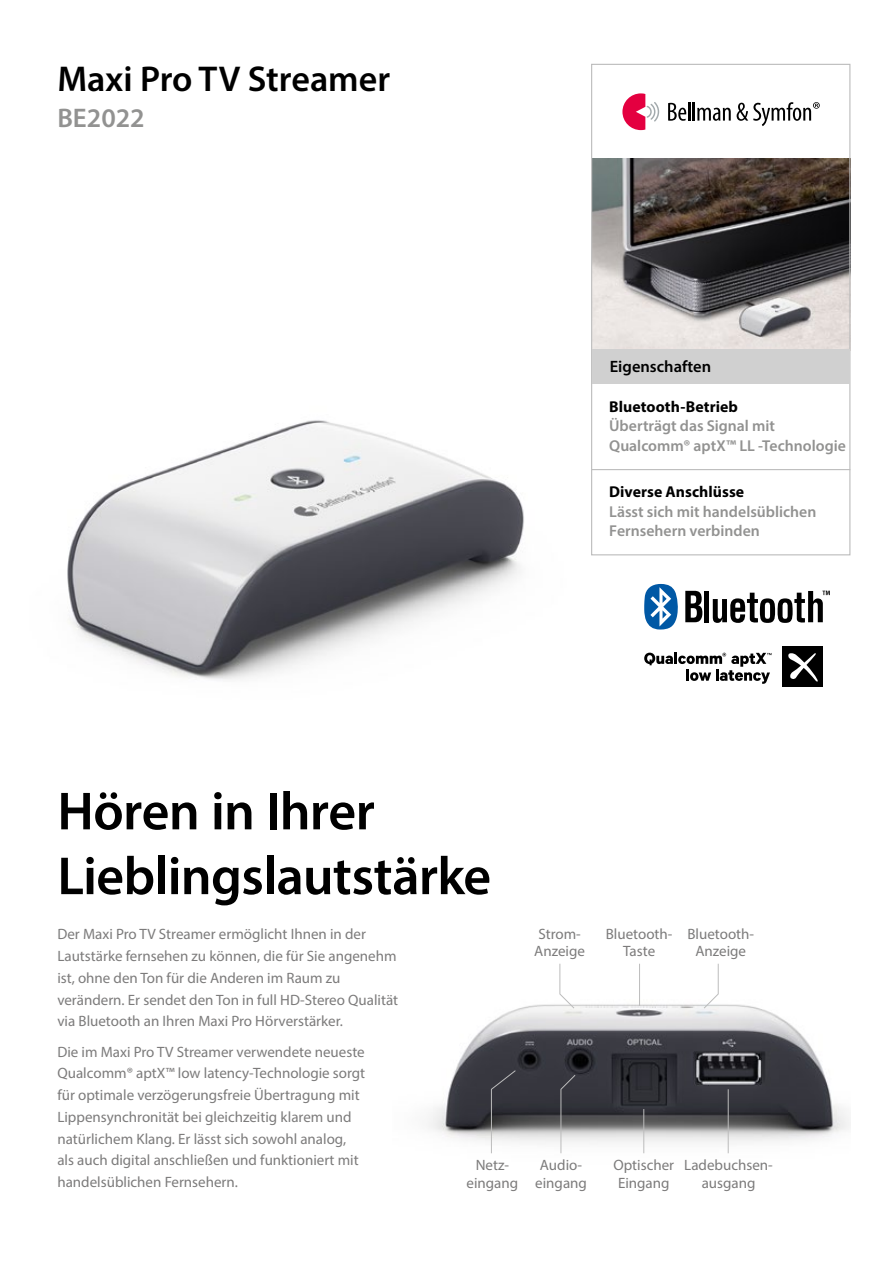
<style>
.page{position:relative;width:893px;height:1263px;background:#fff}
.page>*{position:absolute;margin:0;border:0;box-sizing:border-box;transform-origin:0 0}
.t1{font:600 54px/64.8px "Myriad Pro";letter-spacing:-.015em;color:#000}
.t2{font:600 36px "Myriad Pro";color:#000}
.t3{font:600 27px "Myriad Pro";color:#929291}
.t4{font:600 16.5px "Myriad Pro";color:#000}
.t5{font:600 15.75px/19.5px "Myriad Pro";color:#929291}
.t6{font:700 15.75px "Myriad Pro";letter-spacing:.005em;color:#000}
.t7{font:15px/21.8px "Myriad Pro";color:#7c7b7b;text-align:center}
</style>
<div class="page">
<img style="left:67px;top:420px;width:584px;height:260px">
<img style="left:593px;top:159px;width:255px;height:190px">
<svg style="left:685px;top:591px;width:17px;height:31px"></svg>
<div style="left:704px;top:591px;width:5px;height:31px;background:#000"></div>
<svg style="left:713px;top:591px;width:117px;height:32px"></svg>
<svg style="left:644px;top:584px;width:34px;height:45px"></svg>
<svg style="left:644px;top:652px;width:127px;height:32px"></svg>
<div style="left:783px;top:646px;width:40px;height:40px;background:#000"></div>
<svg style="left:788px;top:653px;width:30px;height:29px"></svg>
<img style="left:428px;top:1004px;width:422px;height:150px">
<hr style="left:643px;top:1109px;width:1px;height:44px;background:#bcbcbc">
<svg style="left:490px;top:1069px;width:27px;height:85px"></svg>
<hr style="left:728px;top:1089px;width:1px;height:64px;background:#bcbcbc">
<svg style="left:560px;top:1074px;width:16px;height:80px"></svg>
<svg style="left:559px;top:963px;width:16px;height:46px"></svg>
<hr style="left:639px;top:964px;width:1px;height:42px;background:#bcbcbc">
<svg style="left:703px;top:963px;width:16px;height:46px"></svg>
<div style="left:591px;top:64px;width:259px;height:491px;border:1px solid #bcbcbc"></div>
<div style="left:592px;top:349px;width:258px;height:35px;background:#d0d0d0"></div>
<svg style="left:668px;top:102px;width:63px;height:19px"></svg>
<svg style="left:622px;top:93px;width:37px;height:37px"></svg>
<svg style="left:737px;top:102px;width:83px;height:24px"></svg>
<hr style="left:592px;top:469px;width:258px;height:1px;background:#bcbcbc">
<h2 class="t2" style="left:57px;top:56px;width:334px">Maxi Pro TV Streamer</h2>
<h3 class="t3" style="left:57px;top:101px;width:89px">BE2022</h3>
<h1 class="t1" style="left:57px;top:777px;width:435px">Hören in Ihrer<br>Lieblingslautstärke</h1>
<p class="t4" style="left:610px;top:356px;width:103px">Eigenschaften</p>
<p class="t6" style="left:609px;top:396px;width:130px">Bluetooth-Betrieb</p>
<p class="t5" style="left:609px;top:416px;width:238px">Überträgt das Signal mit<br>Qualcomm® aptX™ LL -Technologie</p>
<p class="t6" style="left:609px;top:482px;width:137px">Diverse Anschlüsse</p>
<p class="t5" style="left:609px;top:501px;width:209px">Lässt sich mit handelsüblichen<br>Fernsehern verbinden</p>
<p class="t7" style="left:57px;top:923px;width:342px;text-align:left">Der Maxi Pro TV Streamer ermöglicht Ihnen in der Lautstärke fernsehen zu können, die für Sie angenehm ist, ohne den Ton für die Anderen im Raum zu verändern. Er sendet den Ton in full HD-Stereo Qualität via Bluetooth an Ihren Maxi Pro Hörverstärker.</p>
<p class="t7" style="left:57px;top:1040px;width:309px;text-align:left">Die im Maxi Pro TV Streamer verwendete neueste Qualcomm® aptX™ low latency-Technologie sorgt für optimale verzögerungsfreie Übertragung mit Lippensynchronität bei gleichzeitig klarem und natürlichem Klang. Er lässt sich sowohl analog, als auch digital anschließen und funktioniert mit handelsüblichen Fernsehern.</p>
<p class="t7" style="left:534px;top:926px;width:52px;line-height:16.5px;text-align:left">Strom-<br>Anzeige</p>
<p class="t7" style="left:606px;top:926px;width:68px;line-height:16.5px">Bluetooth-<br>Taste</p>
<p class="t7" style="left:687px;top:926px;width:68px;line-height:16.5px">Bluetooth-<br>Anzeige</p>
<p class="t7" style="left:467px;top:1156px;width:53px;line-height:18px">Netz&shy;eingang</p>
<p class="t7" style="left:535px;top:1156px;width:53px;line-height:18px">Audio&shy;eingang</p>
<p class="t7" style="left:613px;top:1156px;width:62px;line-height:18px">Optischer<br>Eingang</p>
<p class="t7" style="left:684px;top:1156px;width:90px;line-height:18px">Ladebuchsen&shy;ausgang</p>
</div>
